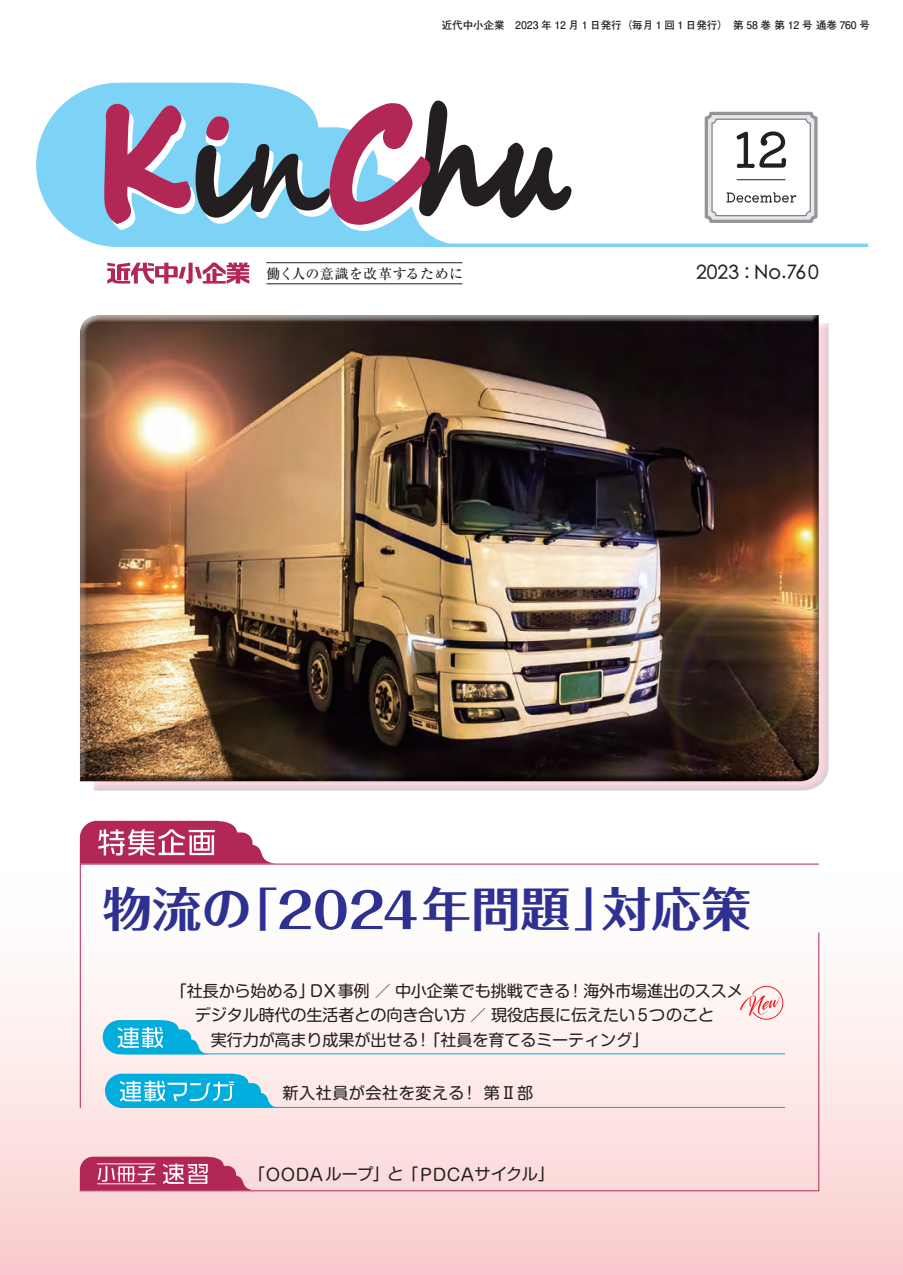
<style>
.page{position:relative;width:903px;height:1275px;background:#fff}
.page>*{position:absolute;margin:0;border:0;box-sizing:border-box;transform-origin:0 0}
.t1{font:700 48.48px "Folk Pro";color:#2e3092;scale:1.05 1}
.t2{font:700 47.25px "Folk Pro";color:#2e3092;scale:1.05 1}
.t3{font:500 19.25px "ST Heiti SC";color:#231f20}
.t4{font:16.1px "Shin M Go Pro";letter-spacing:-.01em;color:#231f20}
.t5{font:16.1px "Shin M Go Pro";letter-spacing:.03em;color:#231f20}
.t6{font:500 14px "Ryumin Pro";letter-spacing:.04em;color:#231f20}
.t7{font:700 10.5px "Futo Go B101 Pro";color:#231f20}
.s1{font-weight:500;font-size:47.25px}
.s2{font-size:47.25px}
.s3{font-size:16.62px}
</style>
<div class="page">
<div style="left:0;top:864px;width:903px;height:411px;background:linear-gradient(to bottom,#fff,#facecf)"></div>
<svg style="left:79px;top:1109px;width:741px;height:83px;background:#f5d1d4"></svg>
<div style="left:93px;top:322px;width:737px;height:469px;background:#231f20;opacity:.8"></div>
<svg style="left:79px;top:863px;width:741px;height:246px"></svg>
<svg style="left:80px;top:821px;width:195px;height:43px"></svg>
<hr style="left:124px;top:1053px;width:661px;height:1px;background:#01addd">
<svg style="left:103px;top:1020px;width:106px;height:34px"></svg>
<svg style="left:105px;top:1074px;width:174px;height:34px;background:#42bfe2"></svg>
<hr style="left:124px;top:1107px;width:661px;height:1px;background:#01addd">
<div style="left:78px;top:315px;width:742px;height:468px;background:#231f20;opacity:.75"></div>
<svg style="left:740px;top:986px;width:43px;height:33px"></svg>
<svg style="left:36px;top:83px;width:430px;height:164px;fill:#7cd3f6"></svg>
<svg style="left:104px;top:101px;width:468px;height:130px"></svg>
<hr style="left:417px;top:244px;width:451px;height:3px;background:#7cd3f6">
<div style="left:706px;top:113px;width:110px;height:108px;background:linear-gradient(to right,#e6e7e9,#e6e7e9);border-radius:4px"></div>
<div style="left:705px;top:112px;width:112px;height:111px;border:3px solid #939598;border-radius:4px"></div>
<div style="left:712px;top:119px;width:98px;height:97px;background:#fff;border-radius:4px"></div>
<div style="left:711px;top:119px;width:100px;height:97px;border:1px solid #808285;border-radius:4px"></div>
<hr style="left:737px;top:179px;width:48px;height:1px;background:#231f20">
<svg style="left:737px;top:131px;width:49px;height:37px"></svg>
<svg style="left:726px;top:192px;width:70px;height:11px"></svg>
<svg style="left:107px;top:263px;width:142px;height:21px"></svg>
<hr style="left:266px;top:262px;width:196px;height:1px;background:#231f20">
<hr style="left:266px;top:283px;width:196px;height:1px;background:#231f20">
<p class="t7" style="left:442px;top:16px;width:430px">近代中小企業　2023 年 12 月 1 日発行（毎月 1 回 1 日発行）　第 58 巻第 12 号通巻 760 号</p>
<p class="t6" style="left:266px;top:262px;width:198px">働く人の意識を改革するために</p>
<p class="t3" style="left:696px;top:263px;width:124px">2023 : No.760</p>
<h2 class="t2" style="left:102px;top:868px;width:143px">物流の</h2>
<h1 class="t1" style="left:228px;top:869px;width:377px"><span class="s1">「</span>2024<span class="s2">年問題</span><span class="s1">」</span></h1>
<h2 class="t2" style="left:602px;top:868px;width:143px">対応策</h2>
<p class="t4" style="left:308px;top:978px;width:264px">ＤＸ事例／中小企業でも挑戦できる</p>
<p class="t4" style="left:171px;top:978px;width:145px">「社長から始める」</p>
<p class="t4" style="left:179px;top:1002px;width:537px">　デジタル時代の生活者との向き合い方／現役店長に伝えたい５つのこと</p>
<p class="t4" style="left:415px;top:1026px;width:235px">！「社員を育てるミーティング「</p>
<p class="t4" style="left:567px;top:978px;width:177px">！海外市場進出のススメ</p>
<p class="t4" style="left:179px;top:1026px;width:241px">　　実行力が高まり成果が出せる</p>
<p class="t5" style="left:283px;top:1080px;width:184px">新入社員が会社を変える</p>
<p class="t4" style="left:461px;top:1080px;width:73px">！第Ⅱ部</p>
<p class="t4" style="left:249px;top:1161px;width:306px">「<span class="s3">OODA</span>ループ」と「<span class="s3">PDCA</span>サイクル「</p>
</div>
